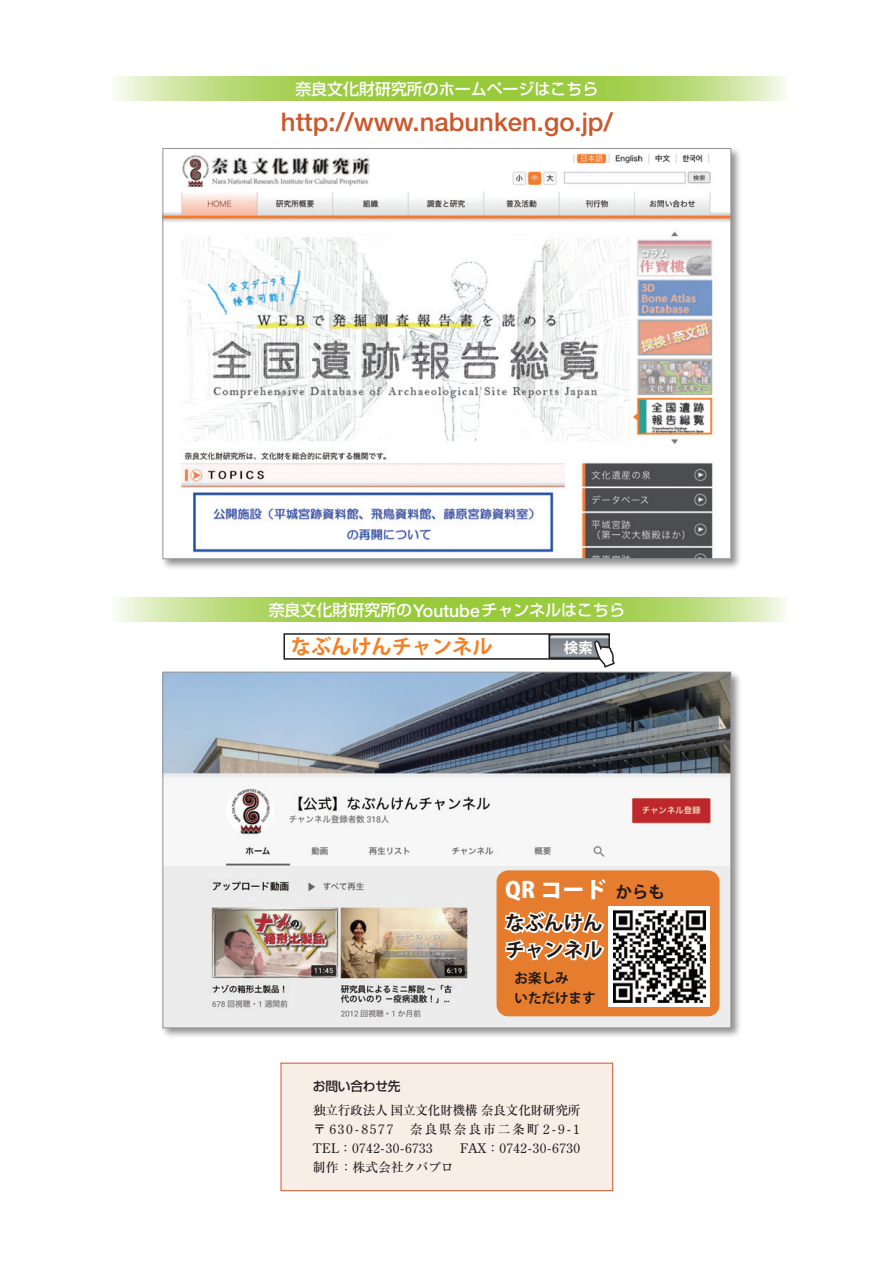
<style>
.page{position:relative;width:893px;height:1263px;background:#fff}
.page>*{position:absolute;margin:0;border:0;box-sizing:border-box;transform-origin:0 0}
.t1{font:500 25.65px "Helvetica Neue";color:#cb572b}
.t2{font:800 22.05px "Koz Go Pr 6 N";color:#fff}
.t3{font:700 20.1px "Koz Go Pr 6 N";color:#f57f21}
.t4{font:700 19.5px/27px "Koz Go Pr 6 N";color:#fff}
.t5{font:500 15.9px "Shin Go Pr 6 N";color:#fff}
.t6{font:700 14.4px "Koz Go Pr 6 N";color:#fff}
.t7{font:700 13.5px/20.1px "Koz Go Pr 6 N";color:#221914}
.t8{font:13.2px/19.2px "Century Old Style";letter-spacing:.04em;color:#231f20}
.t9{font:500 12.75px "Ryumin Pr 6 N";letter-spacing:-.025em;color:#231f20}
.t10{font:500 12.75px "Shin Go Pr 6 N";letter-spacing:-.02em;color:#231f20}
.s1{font-family:"Helvetica Neue";font-size:17.55px}
.s2{font-weight:700;font-size:16.35px;color:#221914}
.s3{font-family:"Ryumin Pr 6 N";font-weight:500;font-size:12.75px}
</style>
<div class="page">
<div style="left:281px;top:1063px;width:332px;height:128px;background:#f9eee6"></div>
<div style="left:281px;top:1063px;width:332px;height:128px;border:1px solid #cb572b"></div>
<svg style="left:115px;top:77px;width:670px;height:24px;background:#b1d669"></svg>
<svg style="left:115px;top:597px;width:670px;height:25px;background:#b1d669"></svg>
<div style="left:160px;top:146px;width:582px;height:424px;background:#231f20;opacity:.5"></div>
<img style="left:165px;top:150px;width:564px;height:407px">
<div style="left:160px;top:669px;width:582px;height:370px;background:#231f20;opacity:.5"></div>
<img style="left:165px;top:674px;width:564px;height:352px">
<img style="left:548px;top:636px;width:59px;height:21px">
<div style="left:283px;top:633px;width:327px;height:27px;border:2px solid #231f20"></div>
<svg style="left:549px;top:634px;width:1px;height:24px"></svg>
<svg style="left:594px;top:639px;width:21px;height:29px"></svg>
<div style="left:497px;top:870px;width:223px;height:146px;background:#e67c2d;border-radius:12px"></div>
<div style="left:608px;top:906px;width:102px;height:101px;background:#fff"></div>
<img style="left:613px;top:910px;width:92px;height:92px">
<p class="t5" style="left:295px;top:76px;width:304px">奈良文化財研究所のホームページはこちら</p>
<h1 class="t1" style="left:281px;top:107px;width:333px">http://www.nabunken.go.jp/</h1>
<p class="t5" style="left:269px;top:597px;width:358px">奈良文化財研究所の<span class="s1">Youtube</span> チャンネルはこちら</p>
<h3 class="t3" style="left:291px;top:635px;width:203px">なぶんけんチャンネル</h3>
<p class="t6" style="left:564px;top:640px;width:30px">検索</p>
<h2 class="t2" style="left:505px;top:877px;width:161px">QR コード<span class="s2">からも</span></h2>
<h3 class="t4" style="left:505px;top:910px;width:99px">なぶんけんチャンネル</h3>
<p class="t7" style="left:515px;top:968px;width:82px">お楽しみ<br>いただけます</p>
<p class="t10" style="left:313px;top:1076px;width:89px">お問い合わせ先</p>
<p class="t9" style="left:313px;top:1100px;width:269px">独立行政法人国立文化財機構奈良文化財研究所</p>
<p class="t8" style="left:313px;top:1119px;width:268px"><span class="s3">〒</span> 630-8577<span class="s3">　奈良県奈良市二条町</span> 2-9-1<br>TEL<span class="s3">：</span>0742-30-6733<span class="s3">　　</span>FAX<span class="s3">：</span>0742-30-6730</p>
<p class="t9" style="left:313px;top:1157px;width:142px">制作：株式会社クバプロ</p>
</div>
